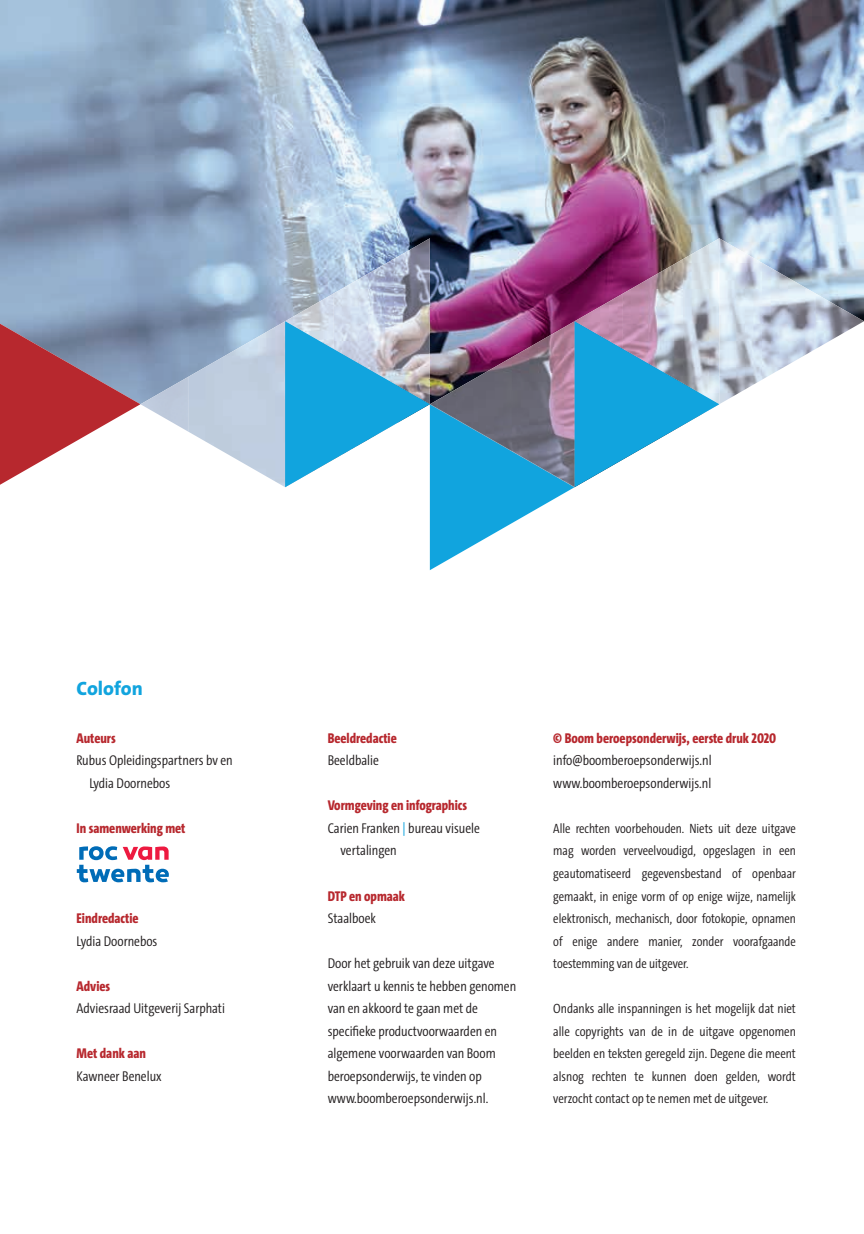
<style>
.page{position:relative;width:864px;height:1234px;background:#fff}
.page>*{position:absolute;margin:0;border:0;box-sizing:border-box;transform-origin:0 0}
.t1{font:800 19.5px "The Sans B W8";color:#11a4de}
.t2{font:300 14.25px/22.5px "The Sans Cd LF4";color:#231f20}
.t3{font:800 14.25px "The Sans Cd LF8";color:#b7282e}
.t4{font:300 13.5px/22.5px "The Sans Cd LF4";color:#231f20;text-align:justify}
.s1{color:#11a4de}
</style>
<div class="page">
<img style="left:0;top:0;width:863px;height:321px">
<img style="left:622px;top:238px;width:193px;height:83px">
<img style="left:815px;top:293px;width:48px;height:28px">
<img style="left:574px;top:293px;width:48px;height:28px">
<img style="left:719px;top:238px;width:1px;height:166px">
<img style="left:333px;top:238px;width:96px;height:83px">
<img style="left:285px;top:293px;width:48px;height:28px">
<svg style="left:0;top:321px;width:863px;height:249px"></svg>
<svg style="left:77px;top:846px;width:92px;height:36px"></svg>
<h1 class="t1" style="left:77px;top:676px;width:68px">Colofon</h1>
<p class="t3" style="left:77px;top:728px;width:41px">Auteurs</p>
<p class="t2" style="left:89px;top:748px;width:145px;text-indent:-13px">Rubus Opleidingspartners bv en<br>Lydia Doornebos</p>
<p class="t3" style="left:77px;top:818px;width:110px">In samenwerking met</p>
<p class="t3" style="left:77px;top:908px;width:63px">Eindredactie</p>
<p class="t2" style="left:77px;top:928px;width:82px">Lydia Doornebos</p>
<p class="t3" style="left:77px;top:976px;width:35px">Advies</p>
<p class="t2" style="left:77px;top:996px;width:150px">Adviesraad Uitgeverij Sarphati</p>
<p class="t3" style="left:77px;top:1043px;width:71px">Met dank aan</p>
<p class="t2" style="left:77px;top:1063px;width:86px">Kawneer Benelux</p>
<p class="t3" style="left:327px;top:728px;width:71px">Beeldredactie</p>
<p class="t2" style="left:327px;top:748px;width:53px">Beeldbalie</p>
<p class="t3" style="left:327px;top:796px;width:141px">Vormgeving en infographics</p>
<p class="t2" style="left:340px;top:816px;width:141px;text-indent:-13px">Carien Franken <span class="s1">|</span> bureau visuele vertalingen</p>
<p class="t3" style="left:327px;top:886px;width:79px">DTP en opmaak</p>
<p class="t2" style="left:327px;top:906px;width:50px">Staalboek</p>
<p class="t2" style="left:327px;top:951px;width:190px">Door het gebruik van deze uitgave verklaart u kennis te hebben genomen van en akkoord te gaan met de specifieke productvoorwaarden en algemene voorwaarden van Boom beroepsonderwijs, te vinden op www.boomberoepsonderwijs.nl.</p>
<p class="t3" style="left:553px;top:728px;width:224px">© Boom beroepsonderwijs, eerste druk 2020</p>
<p class="t2" style="left:553px;top:748px;width:160px">info@boomberoepsonderwijs.nl www.boomberoepsonderwijs.nl</p>
<p class="t4" style="left:553px;top:816px;width:244px">Alle rechten voorbehouden. Niets uit deze uitgave mag worden verveelvoudigd, opgeslagen in een geautomatiseerd gegevensbestand of openbaar gemaakt, in enige vorm of op enige wijze, namelijk elektronisch, mechanisch, door fotokopie, opnamen of enige andere manier, zonder voorafgaande toestemming van de uitgever.</p>
<p class="t4" style="left:553px;top:996px;width:244px">Ondanks alle inspanningen is het mogelijk dat niet alle copyrights van de in de uitgave opgenomen beelden en teksten geregeld zijn. Degene die meent alsnog rechten te kunnen doen gelden, wordt verzocht contact op te nemen met de uitgever.</p>
</div>
